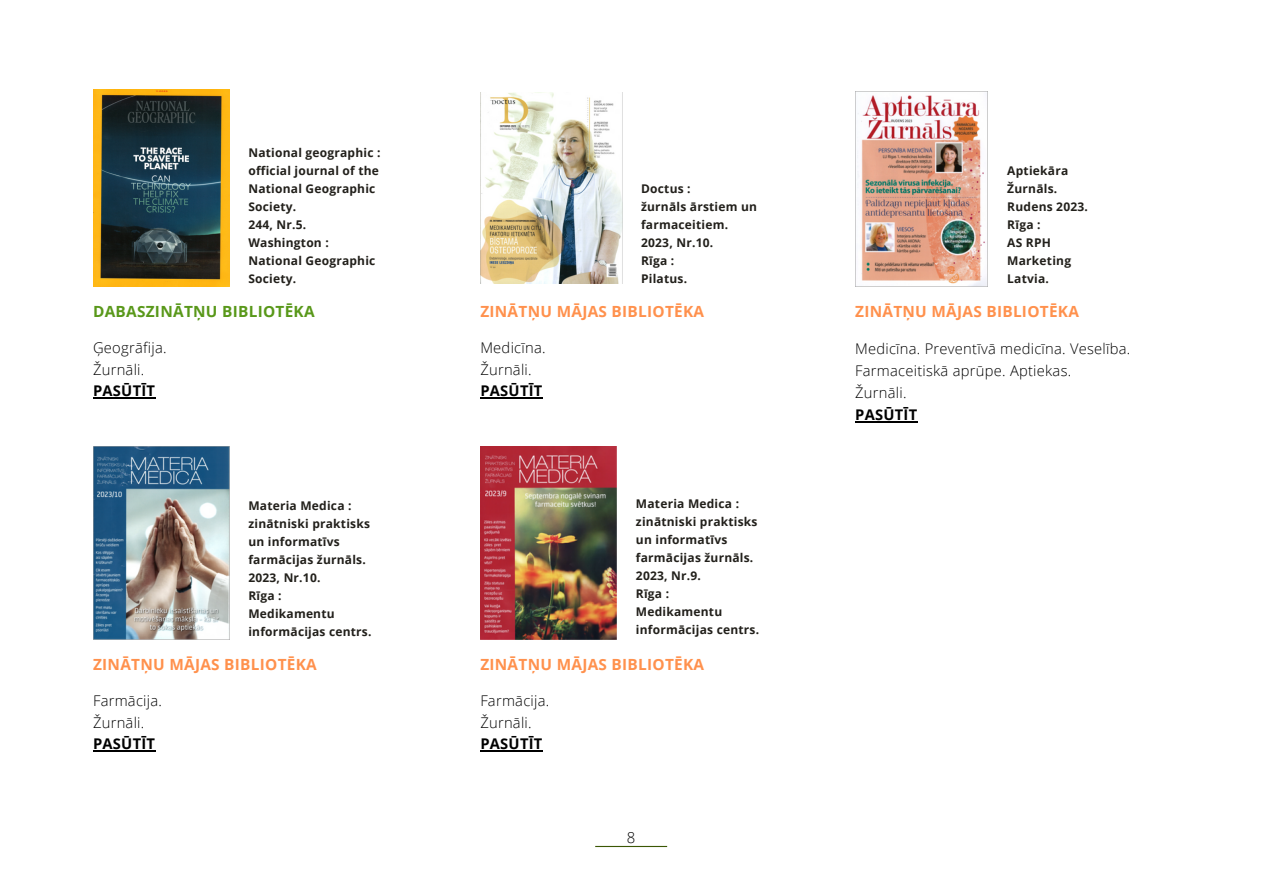
<style>
.page{position:relative;width:1263px;height:894px;background:#fff}
.page>*{position:absolute;margin:0;border:0;box-sizing:border-box;transform-origin:0 0}
.t1{font:700 15.45px "Open Sans";letter-spacing:.02em;color:#ff914d}
.t2{font:700 15.45px "Open Sans";letter-spacing:.02em;color:#59981a}
.t3{font:300 15px "Open Sans";color:#000}
.t4{font:300 14.7px "Open Sans";letter-spacing:.02em;color:#000}
.t5{font:700 14.7px "Open Sans";letter-spacing:.02em;color:#000}
.t6{font:700 12px/18px "Open Sans";letter-spacing:.02em;color:#22201b}
</style>
<div class="page">
<hr style="left:595px;top:845px;width:72px;height:1px;background:#3b5704">
<img style="left:480px;top:92px;width:142px;height:191px">
<img style="left:855px;top:91px;width:133px;height:195px">
<img style="left:93px;top:446px;width:136px;height:193px">
<img style="left:480px;top:446px;width:136px;height:193px">
<img style="left:93px;top:89px;width:136px;height:197px">
<hr style="left:480px;top:397px;width:63px;height:1px;background:#000">
<hr style="left:93px;top:397px;width:62px;height:1px;background:#000">
<hr style="left:855px;top:421px;width:62px;height:1px;background:#000">
<hr style="left:93px;top:750px;width:62px;height:1px;background:#000">
<hr style="left:480px;top:750px;width:63px;height:1px;background:#000">
<p class="t6" style="left:248px;top:143px;width:134px">National geographic :</p>
<p class="t6" style="left:248px;top:161px;width:132px">official journal of the<br>National Geographic<br>Society.</p>
<p class="t6" style="left:248px;top:215px;width:59px">244, Nr.5.</p>
<p class="t6" style="left:248px;top:233px;width:82px">Washington :</p>
<p class="t6" style="left:248px;top:251px;width:129px">National Geographic<br>Society.</p>
<p class="t2" style="left:93px;top:301px;width:223px">DABASZINĀTŅU BIBLIOTĒKA</p>
<p class="t4" style="left:93px;top:337px;width:75px">Ģeogrāfija.</p>
<p class="t4" style="left:93px;top:359px;width:53px">Žurnāli.</p>
<p class="t5" style="left:93px;top:380px;width:64px">PASŪTĪT</p>
<p class="t6" style="left:248px;top:496px;width:123px">Materia Medica : zinātniski praktisks un informatīvs farmācijas žurnāls.<br>2023, Nr.10.</p>
<p class="t6" style="left:248px;top:586px;width:35px">Rīga :</p>
<p class="t6" style="left:248px;top:604px;width:125px">Medikamentu informācijas centrs.</p>
<p class="t6" style="left:641px;top:179px;width:51px">Doctus :</p>
<p class="t6" style="left:641px;top:197px;width:117px">žurnāls ārstiem un farmaceitiem.</p>
<p class="t6" style="left:641px;top:233px;width:74px">2023, Nr.10.</p>
<p class="t6" style="left:641px;top:251px;width:35px">Rīga :</p>
<p class="t6" style="left:641px;top:269px;width:48px">Pilatus.</p>
<p class="t1" style="left:480px;top:301px;width:225px">ZINĀTŅU MĀJAS BIBLIOTĒKA</p>
<p class="t4" style="left:480px;top:337px;width:67px">Medicīna.</p>
<p class="t4" style="left:480px;top:359px;width:53px">Žurnāli.</p>
<p class="t5" style="left:480px;top:380px;width:64px">PASŪTĪT</p>
<p class="t6" style="left:636px;top:494px;width:123px">Materia Medica : zinātniski praktisks un informatīvs farmācijas žurnāls.<br>2023, Nr.9.</p>
<p class="t6" style="left:636px;top:584px;width:35px">Rīga :</p>
<p class="t6" style="left:636px;top:602px;width:125px">Medikamentu informācijas centrs.</p>
<p class="t1" style="left:93px;top:653px;width:225px">ZINĀTŅU MĀJAS BIBLIOTĒKA</p>
<p class="t1" style="left:480px;top:653px;width:225px">ZINĀTŅU MĀJAS BIBLIOTĒKA</p>
<p class="t4" style="left:93px;top:690px;width:71px">Farmācija.</p>
<p class="t4" style="left:93px;top:711px;width:53px">Žurnāli.</p>
<p class="t5" style="left:93px;top:733px;width:64px">PASŪTĪT</p>
<p class="t4" style="left:480px;top:690px;width:71px">Farmācija.</p>
<p class="t4" style="left:480px;top:711px;width:53px">Žurnāli.</p>
<p class="t5" style="left:480px;top:733px;width:64px">PASŪTĪT</p>
<p class="t3" style="left:627px;top:826px;width:10px">8</p>
<p class="t6" style="left:1007px;top:161px;width:62px">Aptiekāra<br>Žurnāls.</p>
<p class="t6" style="left:1007px;top:197px;width:82px">Rudens 2023.</p>
<p class="t6" style="left:1007px;top:215px;width:35px">Rīga :</p>
<p class="t6" style="left:1007px;top:233px;width:65px">AS RPH<br>Marketing<br>Latvia.</p>
<p class="t1" style="left:855px;top:301px;width:225px">ZINĀTŅU MĀJAS BIBLIOTĒKA</p>
<p class="t4" style="left:855px;top:338px;width:277px">Medicīna. Preventīvā medicīna. Veselība.</p>
<p class="t4" style="left:855px;top:360px;width:218px">Farmaceitiskā aprūpe. Aptiekas.</p>
<p class="t4" style="left:855px;top:382px;width:53px">Žurnāli.</p>
<p class="t5" style="left:855px;top:404px;width:64px">PASŪTĪT</p>
</div>
